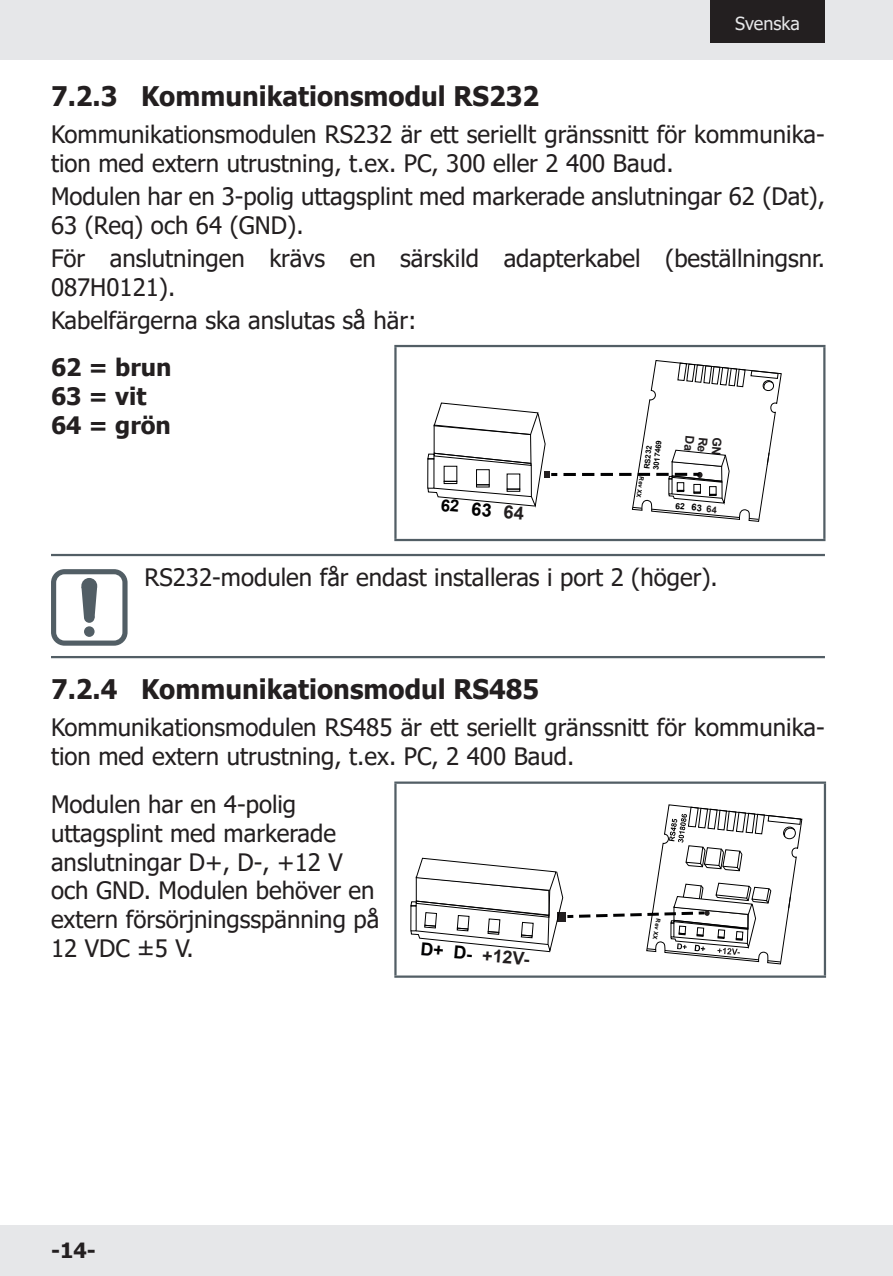
<style>
.page{position:relative;width:893px;height:1276px;background:#fff}
.page>*{position:absolute;margin:0;border:0;box-sizing:border-box;transform-origin:0 0}
.t1{font:700 27px "Tahoma";color:#231f20}
.t2{font:24px/28.8px "Tahoma";color:#231f20}
.t3{font:700 24px/28.8px "Tahoma";color:#231f20}
.t4{font:700 21px "Tahoma";color:#231f20}
.t5{font:18px "Tahoma";color:#e6e7e9}
.t6{font:700 18px "Arial";color:#231f20}
.t7{font:700 7.5px/9px "Arial";color:#000001}
.t8{font:700 6px "Arial";color:#000001}
</style>
<div class="page">
<hr style="left:394px;top:347px;width:3px;height:192px;background:#525e65">
<hr style="left:394px;top:345px;width:431px;height:2px;background:#525e65">
<hr style="left:823px;top:347px;width:2px;height:192px;background:#525e65">
<hr style="left:394px;top:539px;width:431px;height:2px;background:#525e65">
<hr style="left:51px;top:656px;width:774px;height:2px;background:#525e65">
<hr style="left:51px;top:554px;width:774px;height:2px;background:#525e65">
<svg style="left:51px;top:569px;width:77px;height:76px"></svg>
<hr style="left:394px;top:784px;width:3px;height:191px;background:#525e65">
<hr style="left:394px;top:781px;width:432px;height:3px;background:#525e65">
<hr style="left:824px;top:784px;width:2px;height:191px;background:#525e65">
<hr style="left:394px;top:975px;width:432px;height:2px;background:#525e65">
<div style="left:0;top:0;width:893px;height:60px;background:#e6e7e9"></div>
<div style="left:0;top:1225px;width:893px;height:51px;background:#e6e7e9"></div>
<div style="left:710px;top:0;width:115px;height:43px;background:#231f20"></div>
<svg style="left:427px;top:402px;width:130px;height:106px"></svg>
<svg style="left:563px;top:360px;width:219px;height:162px"></svg>
<svg style="left:410px;top:804px;width:393px;height:160px"></svg>
<p class="t5" style="left:735px;top:11px;width:66px">Svenska</p>
<p class="t1" style="left:51px;top:77px;width:490px">7.2.3 Kommunikationsmodul RS232</p>
<p class="t2" style="left:51px;top:121px;width:775px">Kommunikationsmodulen RS232 är ett seriellt gränssnitt för kommunika&shy;tion med extern utrustning, t.ex. PC, 300 eller 2 400 Baud.</p>
<p class="t2" style="left:51px;top:183px;width:775px">Modulen har en 3-polig uttagsplint med markerade anslutningar 62 (Dat),<br>63 (Req) och 64 (GND).</p>
<p class="t2" style="left:51px;top:245px;width:775px">För anslutningen krävs en särskild adapterkabel (beställningsnr.<br>087H0121).</p>
<p class="t2" style="left:51px;top:307px;width:367px">Kabelfärgerna ska anslutas så här:</p>
<p class="t3" style="left:51px;top:354px;width:122px">62 = brun<br>63 = vit<br>64 = grön</p>
<p class="t7" style="left:643px;top:468px;width:31px;rotate:-84deg">RS232<br>3017469</p>
<p class="t8" style="left:646px;top:477px;width:22px;rotate:99deg">Rev XX</p>
<p class="t2" style="left:145px;top:564px;width:575px">RS232-modulen får endast installeras i port 2 (höger).</p>
<p class="t1" style="left:51px;top:670px;width:490px">7.2.4 Kommunikationsmodul RS485</p>
<p class="t2" style="left:51px;top:714px;width:775px">Kommunikationsmodulen RS485 är ett seriellt gränssnitt för kommunika&shy;tion med extern utrustning, t.ex. PC, 2 400 Baud.</p>
<p class="t2" style="left:51px;top:791px;width:330px">Modulen har en 4-polig uttagsplint med markerade anslutningar D+, D-, +12 V och GND. Modulen behöver en extern försörjningsspänning på<br>12 VDC ±5 V.</p>
<p class="t8" style="left:662px;top:919px;width:22px;rotate:99deg">Rev XX</p>
<p class="t6" style="left:483px;top:943px;width:52px;rotate:4deg">+12V-</p>
<p class="t4" style="left:51px;top:1235px;width:46px">-14-</p>
</div>
